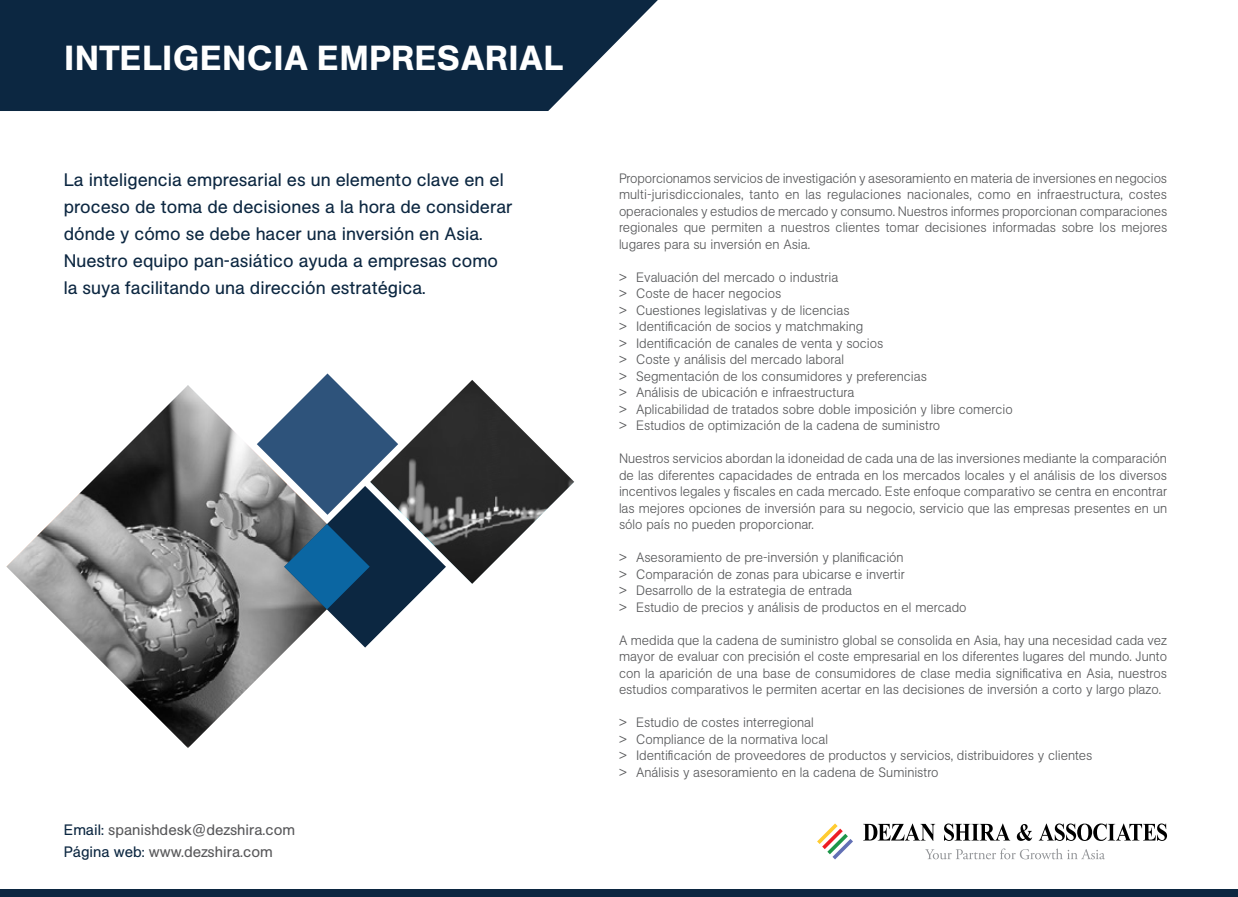
<style>
.page{position:relative;width:1238px;height:897px;background:#fff}
.page>*{position:absolute;margin:0;border:0;box-sizing:border-box;transform-origin:0 0}
.t1{font:500 34.5px "Unlimited Sans";letter-spacing:.025em;color:#fff}
.t2{font:18px/27px "Unlimited Sans";color:#0c2741}
.t3{font:15px/22.5px "Unlimited Sans";color:#59595b}
.t4{font:300 13.5px/16.5px "Unlimited Sans";color:#58595b;text-align:justify}
.s1{color:#0c2741}
</style>
<div class="page">
<svg style="left:6px;top:385px;width:282px;height:363px"></svg>
<svg style="left:0;top:0;width:658px;height:111px;background:#1f3850"></svg>
<svg style="left:257px;top:373px;width:318px;height:275px"></svg>
<div style="left:0;top:890px;width:1238px;height:7px;background:#0c2741"></div>
<svg style="left:863px;top:824px;width:72px;height:17px"></svg>
<svg style="left:944px;top:824px;width:66px;height:17px"></svg>
<svg style="left:1016px;top:824px;width:16px;height:17px"></svg>
<svg style="left:1038px;top:824px;width:129px;height:17px"></svg>
<svg style="left:817px;top:823px;width:36px;height:36px"></svg>
<svg style="left:925px;top:848px;width:180px;height:11px"></svg>
<h1 class="t1" style="left:64px;top:32px;width:500px">INTELIGENCIA EMPRESARIAL</h1>
<p class="t2" style="left:64px;top:166px;width:450px">La inteligencia empresarial es un elemento clave en el proceso de toma de decisiones a la hora de considerar dónde y cómo se debe hacer una inversión en Asia.<br>Nuestro equipo pan-asiático ayuda a empresas como la suya facilitando una dirección estratégica.</p>
<p class="t3" style="left:64px;top:818px;width:233px"><span class="s1">Email:</span> spanishdesk@dezshira.com<br><span class="s1">Página web:</span> www.dezshira.com</p>
<p class="t4" style="left:619px;top:169px;width:550px">Proporcionamos servicios de investigación y asesoramiento en materia de inversiones en negocios multi-jurisdiccionales, tanto en las regulaciones nacionales, como en infraestructura, costes operacionales y estudios de mercado y consumo. Nuestros informes proporcionan comparaciones regionales que permiten a nuestros clientes tomar decisiones informadas sobre los mejores lugares para su inversión en Asia.</p>
<p class="t4" style="left:619px;top:268px;width:395px;text-align:left">&gt; Evaluación del mercado o industria<br>&gt; Coste de hacer negocios<br>&gt; Cuestiones legislativas y de licencias<br>&gt; Identificación de socios y matchmaking<br>&gt; Identificación de canales de venta y socios<br>&gt; Coste y análisis del mercado laboral<br>&gt; Segmentación de los consumidores y preferencias<br>&gt; Análisis de ubicación e infraestructura<br>&gt; Aplicabilidad de tratados sobre doble imposición y libre comercio &gt; Estudios de optimización de la cadena de suministro</p>
<p class="t4" style="left:619px;top:450px;width:549px">Nuestros servicios abordan la idoneidad de cada una de las inversiones mediante la comparación de las diferentes capacidades de entrada en los mercados locales y el análisis de los diversos incentivos legales y fiscales en cada mercado. Este enfoque comparativo se centra en encontrar las mejores opciones de inversión para su negocio, servicio que las empresas presentes en un sólo país no pueden proporcionar.</p>
<p class="t4" style="left:619px;top:549px;width:349px;text-align:left">&gt; Asesoramiento de pre-inversión y planificación<br>&gt; Comparación de zonas para ubicarse e invertir<br>&gt; Desarrollo de la estrategia de entrada<br>&gt; Estudio de precios y análisis de productos en el mercado</p>
<p class="t4" style="left:619px;top:631px;width:549px">A medida que la cadena de suministro global se consolida en Asia, hay una necesidad cada vez mayor de evaluar con precisión el coste empresarial en los diferentes lugares del mundo. Junto con la aparición de una base de consumidores de clase media significativa en Asia, nuestros estudios comparativos le permiten acertar en las decisiones de inversión a corto y largo plazo.</p>
<p class="t4" style="left:619px;top:714px;width:475px;text-align:left">&gt; Estudio de costes interregional<br>&gt; Compliance de la normativa local<br>&gt; Identificación de proveedores de productos y servicios, distribuidores y clientes &gt; Análisis y asesoramiento en la cadena de Suministro</p>
</div>
